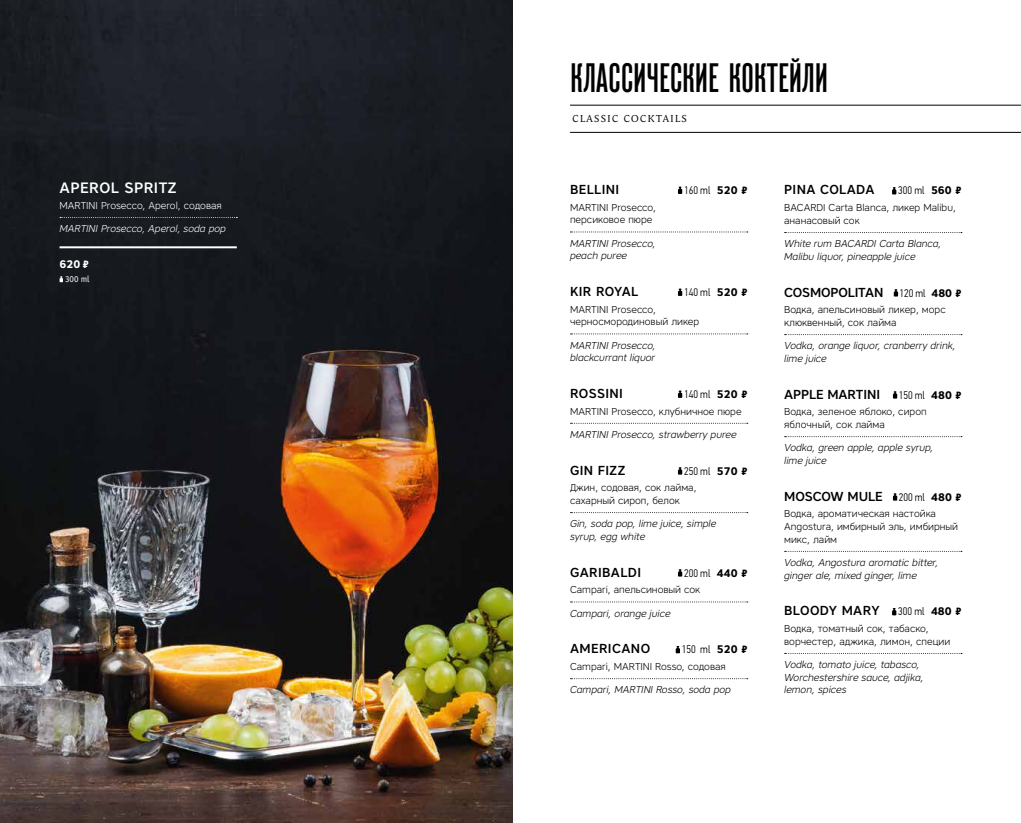
<style>
.page{position:relative;width:1021px;height:823px;background:#fff}
.page>*{position:absolute;margin:0;border:0;box-sizing:border-box;transform-origin:0 0}
.t1{font:500 41px "Reforma Grotesk";letter-spacing:.01em;color:#020203}
.t2{font:500 15px "Core Sans A55";letter-spacing:.03em;color:#fff}
.t3{font:500 13px "Core Sans A55";letter-spacing:.03em;color:#000}
.t4{font:500 13px "Core Sans A55";letter-spacing:-.005em;color:#000}
.t5{font:500 13px "Core Sans A55";letter-spacing:-.01em;color:#000}
.t6{font:300 11px "PF Din Text Cond Pro";color:#000}
.t7{font:700 11px "Core Sans A65";color:#fff}
.t8{font:300 10px/12.6px "Core Sans A35";color:#000}
.t9{font:italic 300 10px/12.6px "Core Sans A35";color:#000}
.t10{font:300 10px "Core Sans A35";color:#fff}
.t11{font:italic 300 10px "Core Sans A35";color:#fff}
.t12{font:10px "Andulka Book Pro";letter-spacing:.14em;color:#020203}
.t13{font:9px "Officina Sans Book C";color:#fff}
.s1{font-family:"PT Rouble Sans";font-weight:400}
.s2{font-family:"Core Sans A65";font-weight:700}
.s3{font-family:"PF Din Text Cond Pro";font-weight:300;font-size:11px}
.s4{font-family:"Core Sans A65";font-weight:700;font-size:11px}
.s5{font-family:"PT Rouble Sans";font-weight:400;font-size:11px}
</style>
<div class="page">
<img style="left:0;top:0;width:512px;height:822px">
<svg style="left:60px;top:217px;width:177px;height:1px"></svg>
<hr style="left:60px;top:246px;width:177px;height:2px;background:#fff">
<svg style="left:60px;top:276px;width:3px;height:6px"></svg>
<hr style="left:570px;top:105px;width:450px;height:1px;background:#020203">
<hr style="left:570px;top:132px;width:450px;height:1px;background:#020203">
<svg style="left:570px;top:231px;width:177px;height:1px"></svg>
<svg style="left:570px;top:333px;width:177px;height:1px"></svg>
<svg style="left:570px;top:422px;width:177px;height:1px"></svg>
<svg style="left:570px;top:512px;width:177px;height:1px"></svg>
<svg style="left:570px;top:601px;width:177px;height:1px"></svg>
<svg style="left:678px;top:186px;width:4px;height:8px"></svg>
<svg style="left:678px;top:288px;width:4px;height:8px"></svg>
<svg style="left:678px;top:390px;width:4px;height:8px"></svg>
<svg style="left:678px;top:467px;width:4px;height:7px"></svg>
<svg style="left:678px;top:569px;width:4px;height:7px"></svg>
<svg style="left:675px;top:645px;width:5px;height:8px"></svg>
<svg style="left:784px;top:232px;width:177px;height:1px"></svg>
<svg style="left:784px;top:334px;width:177px;height:1px"></svg>
<svg style="left:784px;top:436px;width:177px;height:1px"></svg>
<svg style="left:784px;top:550px;width:176px;height:1px"></svg>
<svg style="left:892px;top:187px;width:4px;height:7px"></svg>
<svg style="left:893px;top:289px;width:5px;height:7px"></svg>
<svg style="left:892px;top:391px;width:5px;height:7px"></svg>
<svg style="left:892px;top:493px;width:5px;height:7px"></svg>
<svg style="left:892px;top:608px;width:4px;height:7px"></svg>
<h2 class="t2" style="left:60px;top:178px;width:118px">APEROL SPRITZ</h2>
<p class="t10" style="left:60px;top:199px;width:164px">MARTINI Prosecco, Aperol, содовая</p>
<p class="t11" style="left:60px;top:222px;width:168px">MARTINI Prosecco, Aperol, soda pop</p>
<p class="t7" style="left:60px;top:257px;width:31px">620 <span class="s1">-</span></p>
<p class="t13" style="left:65px;top:274px;width:26px">300 ml</p>
<h1 class="t1" style="left:570px;top:56px;width:259px">КЛАССИЧЕСКИЕ КОКТЕЙЛИ</h1>
<p class="t12" style="left:572px;top:113px;width:116px">CLASSIC COCKTAILS</p>
<h3 class="t3" style="left:570px;top:181px;width:51px">BELLINI</h3>
<p class="t6" style="left:684px;top:184px;width:65px">160 ml <span class="s2">520</span> <span class="s1">-</span></p>
<p class="t8" style="left:570px;top:200px;width:87px">MARTINI Prosecco, персиковое пюре</p>
<p class="t9" style="left:570px;top:236px;width:87px">MARTINI Prosecco, peach puree</p>
<h3 class="t3" style="left:570px;top:283px;width:70px">KIR ROYAL</h3>
<p class="t6" style="left:684px;top:286px;width:65px">140 ml <span class="s2">520</span> <span class="s1">-</span></p>
<p class="t8" style="left:570px;top:302px;width:131px">MARTINI Prosecco, черносмородиновый ликер</p>
<p class="t9" style="left:570px;top:338px;width:87px">MARTINI Prosecco, blackcurrant liquor</p>
<h3 class="t3" style="left:570px;top:384px;width:54px">ROSSINI</h3>
<p class="t6" style="left:684px;top:387px;width:65px">140 ml <span class="s2">520</span> <span class="s1">-</span></p>
<p class="t8" style="left:570px;top:404px;width:173px">MARTINI Prosecco, клубничное пюре</p>
<p class="t9" style="left:570px;top:427px;width:168px">MARTINI Prosecco, strawberry puree</p>
<h3 class="t3" style="left:570px;top:461px;width:57px">GIN FIZZ</h3>
<p class="t6" style="left:684px;top:464px;width:65px">250 ml <span class="s2">570</span> <span class="s1">-</span></p>
<p class="t8" style="left:570px;top:481px;width:128px">Джин, содовая, сок лайма, сахарный сироп, белок</p>
<p class="t9" style="left:570px;top:517px;width:148px">Gin, soda pop, lime juice, simple syrup, egg white</p>
<h3 class="t3" style="left:570px;top:563px;width:73px">GARIBALDI</h3>
<p class="t6" style="left:684px;top:566px;width:65px">200 ml <span class="s2">440</span> <span class="s1">-</span></p>
<p class="t8" style="left:570px;top:583px;width:132px">Campari, апельсиновый сок</p>
<p class="t9" style="left:570px;top:606px;width:102px">Campari, orange juice</p>
<h3 class="t3" style="left:570px;top:639px;width:82px">AMERICANO</h3>
<p class="t6" style="left:681px;top:643px;width:67px">150 ml <span class="s2">520</span> <span class="s1">-</span></p>
<p class="t8" style="left:570px;top:659px;width:157px">Campari, MARTINI Rosso, содовая</p>
<p class="t9" style="left:570px;top:683px;width:162px">Campari, MARTINI Rosso, soda pop</p>
<h3 class="t3" style="left:784px;top:181px;width:92px">PINA COLADA</h3>
<p class="t6" style="left:898px;top:184px;width:65px">300 ml <span class="s2">560</span> <span class="s1">-</span></p>
<p class="t8" style="left:784px;top:201px;width:173px">BACARDI Carta Blanca, ликер Malibu, ананасовый сок</p>
<p class="t9" style="left:784px;top:237px;width:159px">White rum BACARDI Carta Blanca,<br>Malibu liquor, pineapple juice</p>
<h3 class="t5" style="left:784px;top:283px;width:179px">COSMOPOLITAN <span class="s3">120 ml</span> <span class="s4">480</span> <span class="s5">-</span></h3>
<p class="t8" style="left:784px;top:303px;width:163px">Водка, апельсиновый ликер, морс клюквенный, сок лайма</p>
<p class="t9" style="left:784px;top:339px;width:173px">Vodka, orange liquor, cranberry drink, lime juice</p>
<h3 class="t4" style="left:784px;top:385px;width:97px">APPLE MARTINI</h3>
<p class="t6" style="left:898px;top:388px;width:64px">150 ml <span class="s2">480</span> <span class="s1">-</span></p>
<p class="t8" style="left:784px;top:405px;width:144px">Водка, зеленое яблоко, сироп яблочный, сок лайма</p>
<p class="t9" style="left:784px;top:441px;width:151px">Vodka, green apple, apple syrup, lime juice</p>
<h3 class="t4" style="left:784px;top:487px;width:179px">MOSCOW MULE <span class="s3">200 ml</span> <span class="s4">480</span> <span class="s5">-</span></h3>
<p class="t8" style="left:784px;top:507px;width:175px">Водка, ароматическая настойка<br>Angostura, имбирный эль, имбирный микс, лайм</p>
<p class="t9" style="left:784px;top:555px;width:156px">Vodka, Angostura aromatic bitter, ginger ale, mixed ginger, lime</p>
<h3 class="t3" style="left:784px;top:602px;width:97px">BLOODY MARY</h3>
<p class="t6" style="left:898px;top:605px;width:65px">300 ml <span class="s2">480</span> <span class="s1">-</span></p>
<p class="t8" style="left:784px;top:621px;width:168px">Водка, томатный сок, табаско, ворчестер, аджика, лимон, специи</p>
<p class="t9" style="left:784px;top:657px;width:141px">Vodka, tomato juice, tabasco,<br>Worchestershire sauce, adjika, lemon, spices</p>
</div>
